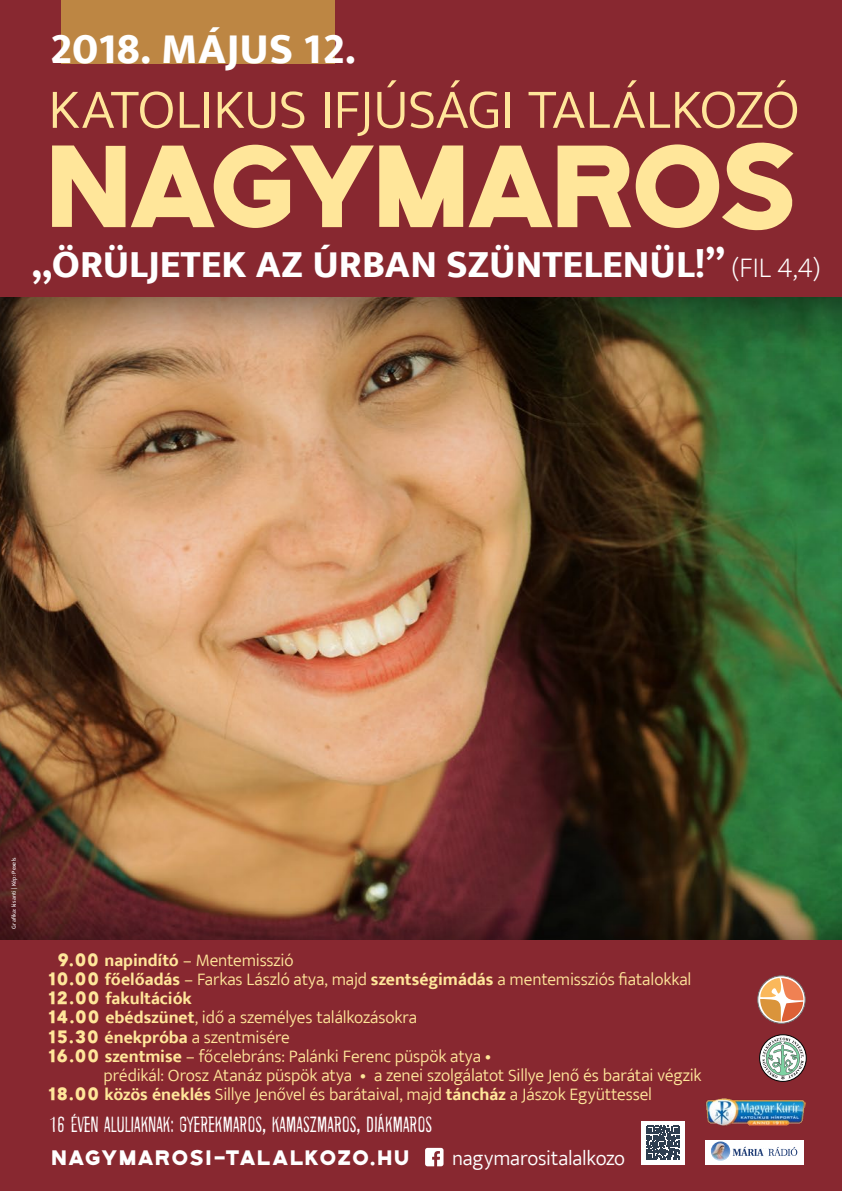
<style>
.page{position:relative;width:842px;height:1191px;background:#fff}
.page>*{position:absolute;margin:0;border:0;box-sizing:border-box;transform-origin:0 0}
.t1{font:116.6px "Bourbon Grotesque";letter-spacing:-.11em;color:#ffe69a}
.t2{font:300 57px "Ek Mukta";letter-spacing:-.005em;color:#ffe69a}
.t3{font:800 44px "Ek Mukta";color:#fff}
.t4{font:800 39.7px "Ek Mukta";color:#fff}
.t5{font:21.9px "Backgroundnoise";color:#fff}
.t6{font:21px "Bourbon Grotesque";letter-spacing:-.005em;color:#fff}
.t7{font:300 21px "Ek Mukta";letter-spacing:-.01em;color:#fff}
.t8{font:300 17.7px/19.1px "Ek Mukta";letter-spacing:-.01em;color:#ffe69a}
.t9{font:6px "Ek Mukta";letter-spacing:.02em;color:#fff}
.s1{font-weight:200;font-size:28.6px}
.s2{font-family:"Bourbon Grotesque";font-weight:400}
.s3{font-weight:700}
.s4{font-weight:400}
</style>
<div class="page">
<img style="left:0;top:360px;width:842px;height:535px">
<div style="left:0;top:895px;width:842px;height:296px;background:#000;opacity:.75"></div>
<div style="left:0;top:940px;width:842px;height:251px;background:#882830"></div>
<div style="left:0;top:0;width:842px;height:360px;background:#000;opacity:.55"></div>
<div style="left:0;top:0;width:842px;height:296px;background:#882830"></div>
<div style="left:61px;top:0;width:273px;height:63px;background:#bd8643"></div>
<img style="left:706px;top:1098px;width:100px;height:28px">
<div style="left:706px;top:1139px;width:98px;height:25px;background:#fff"></div>
<svg style="left:733px;top:1146px;width:64px;height:11px"></svg>
<img style="left:711px;top:1141px;width:19px;height:19px">
<div style="left:757px;top:975px;width:48px;height:48px;border:1px solid #706f6f;border-radius:50%"></div>
<svg style="left:760px;top:978px;width:43px;height:43px;background:#df9b70"></svg>
<svg style="left:425px;top:1147px;width:18px;height:19px"></svg>
<div style="left:641px;top:1121px;width:44px;height:43px;background:#fff"></div>
<svg style="left:646px;top:1125px;width:34px;height:34px"></svg>
<div style="left:759px;top:1034px;width:47px;height:47px;border:1px solid #000;border-radius:50%"></div>
<svg style="left:762px;top:1037px;width:42px;height:42px;background:#afb8af"></svg>
<h3 class="t3" style="left:50px;top:22px;width:306px">2018. MÁJUS 12.</h3>
<h2 class="t2" style="left:48px;top:75px;width:753px">KATOLIKUS IFJÚSÁGI TALÁLKOZÓ</h2>
<h1 class="t1" style="left:52px;top:133px;width:760px">NAGYMAROS</h1>
<h3 class="t4" style="left:32px;top:240px;width:790px">„ÖRÜLJETEK AZ ÚRBAN SZÜNTELENÜL!” <span class="s1">(FIL 4,4)</span></h3>
<p class="t9" style="left:10px;top:928px;width:73px;rotate:-90deg">Grafika: kisanti | Kép: Pexels</p>
<p class="t8" style="left:49px;top:950px;width:644px;text-indent:9px"><span class="s2">9.00</span> <span class="s3">napindító</span> – Mentemisszió<br><span class="s2">10.00</span> <span class="s3">főelőadás</span> – Farkas László atya, majd <span class="s3">szentségimádás</span> a mentemissziós fiatalokkal <span class="s2">12.00</span> <span class="s3">fakultációk<br></span><span class="s2">14.00</span> <span class="s3">ebédszünet</span>, idő a személyes találkozásokra<br><span class="s2">15.30</span> <span class="s3">énekpróba</span> a szentmisére<br><span class="s2">16.00</span> <span class="s3">szentmise</span> – főcelebráns: Palánki Ferenc püspök atya <span class="s4">•</span></p>
<p class="t8" style="left:49px;top:1065px;width:654px;text-indent:54px">prédikál: Orosz Atanáz püspök atya <span class="s4">•</span> a zenei szolgálatot Sillye Jenő és barátai végzik<br><span class="s2">18.00</span> <span class="s3">közös éneklés</span> Sillye Jenővel és barátaival, majd <span class="s3">táncház</span> a Jászok Együttessel</p>
<p class="t5" style="left:50px;top:1113px;width:384px">16 ÉVEN ALULIAKNAK: GYEREKMAROS, KAMASZMAROS, DIÁKMAROS</p>
<p class="t6" style="left:52px;top:1147px;width:360px">NAGYMAROSI-TALALKOZO.HU</p>
<p class="t7" style="left:452px;top:1145px;width:174px">nagymarositalalkozo</p>
</div>
